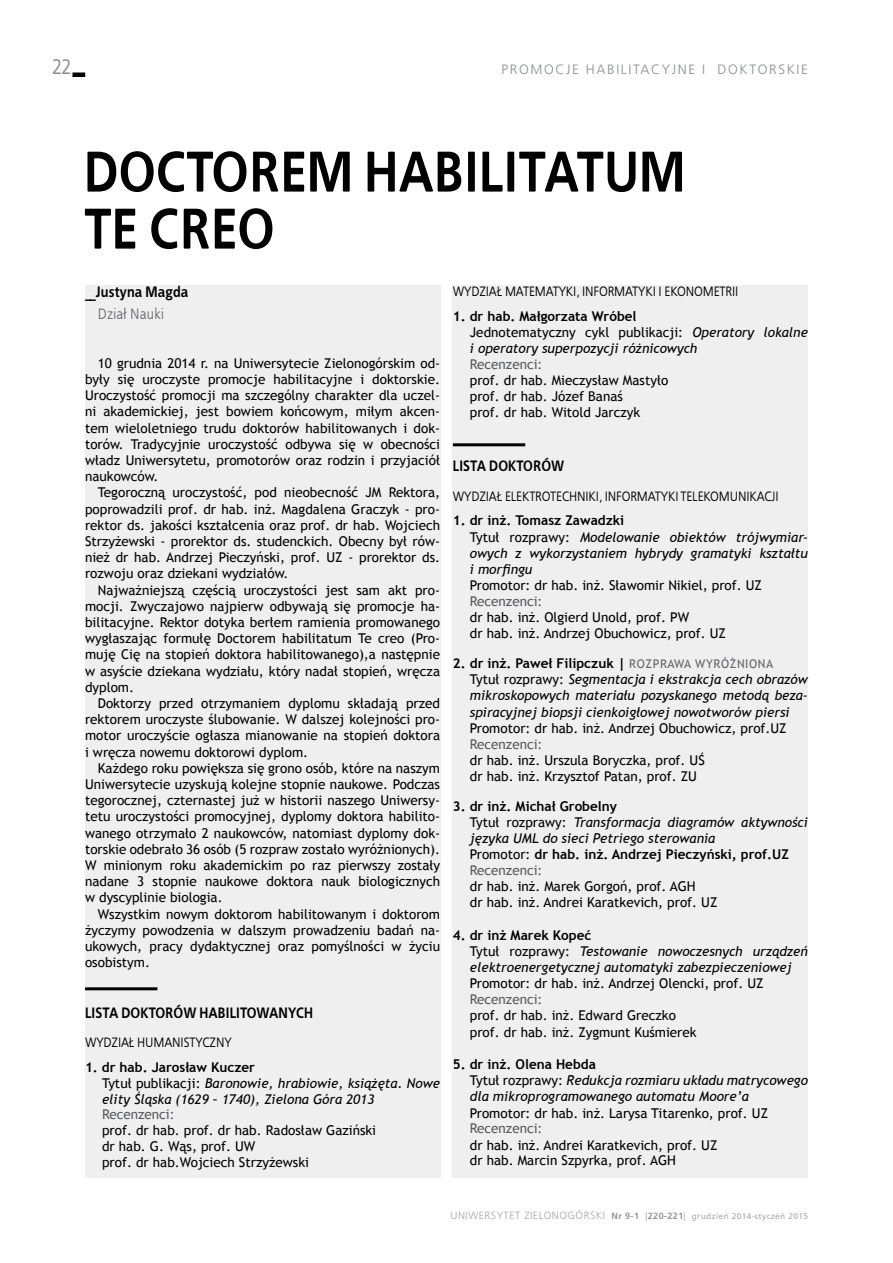
<style>
.page{position:relative;width:893px;height:1263px;background:#fff}
.page>*{position:absolute;margin:0;border:0;box-sizing:border-box;transform-origin:0 0}
.t1{font:700 57px/57px "EFN Bureau OT";color:#000}
.t2{font:21px "EFN Bureau OT";color:#8a8c8e}
.t3{font:700 15px "EFN Bureau OT";color:#000}
.t4{font:15px "EFN Bureau OT";color:#6d6e71}
.t5{font:13.5px/16.2px "Trebuchet MS";color:#000}
.t6{font:italic 13.5px/16.2px "Trebuchet MS";color:#000}
.t7{font:13.5px "EFN Bureau OT";color:#000}
.t8{font:13.5px "Trebuchet MS";color:#58595b}
.t9{font:300 13.5px "Frutiger LT Pro";letter-spacing:.12em;color:#8a8c8e}
.t10{font:700 13.5px "Trebuchet MS";color:#000}
.t11{font:12px "Trebuchet MS";letter-spacing:.05em;color:#636466}
.t12{font:300 10.5px "Frutiger LT Pro";letter-spacing:.05em;color:#a3a5a8}
.s1{font-weight:700;font-style:normal}
.s2{font-style:normal}
.s3{font-weight:400;font-size:12px;color:#636466}
.s4{font-style:normal;color:#58595b}
.s5{font-weight:700;font-size:9px;color:#939597}
.s6{font-size:9px;color:#939597}
.s7{font-weight:400;font-size:8.25px;color:#a4a7a9}
</style>
<div class="page">
<div style="left:72px;top:72px;width:13px;height:5px;background:#000"></div>
<div style="left:85px;top:286px;width:355px;height:892px;background:#efeff0"></div>
<div style="left:453px;top:286px;width:355px;height:892px;background:#efeff0"></div>
<hr style="left:85px;top:987px;width:72px;height:3px;background:#000">
<hr style="left:453px;top:443px;width:72px;height:3px;background:#000">
<h2 class="t2" style="left:52px;top:55px;width:20px">22</h2>
<p class="t9" style="left:502px;top:61px;width:122px">PROMOCJE HABILIT</p>
<p class="t9" style="left:641px;top:61px;width:98px">ACYJNE I DOKTORSKIE</p>
<h1 class="t1" style="left:84px;top:143px;width:603px">DOCTOREM HABILITATUM<br>TE CREO</h1>
<p class="t3" style="left:85px;top:282px;width:105px">__ JUSTYNA MAGDA</p>
<p class="t4" style="left:98px;top:305px;width:68px">DZIAŁ NAUKI</p>
<p class="t5" style="left:85px;top:355px;width:357px;text-align:justify;text-indent:13px">10 grudnia 2014 r. na Uniwersytecie Zielonogórskim od&shy;były się uroczyste promocje habilitacyjne i doktorskie.<br>Uroczystość promocji ma szczególny charakter dla uczel&shy;ni akademickiej, jest bowiem końcowym, miłym akcen&shy;tem wieloletniego trudu doktorów habilitowanych i dok&shy;torów. Tradycyjnie uroczystość odbywa się w obecności władz Uniwersytetu, promotorów oraz rodzin i przyjaciół naukowców.</p>
<p class="t5" style="left:85px;top:485px;width:357px;text-align:justify;text-indent:13px">Tegoroczną uroczystość, pod nieobecność JM Rektora, poprowadzili prof. dr hab. inż. Magdalena Graczyk - pro&shy;rektor ds. jakości kształcenia oraz prof. dr hab. Wojciech Strzyżewski - prorektor ds. studenckich. Obecny był rów&shy;nież dr hab. Andrzej Pieczyński, prof. UZ - prorektor ds. rozwoju oraz dziekani wydziałów.</p>
<p class="t5" style="left:85px;top:582px;width:357px;text-align:justify;text-indent:13px">Najważniejszą częścią uroczystości jest sam akt pro&shy;mocji. Zwyczajowo najpierw odbywają się promocje ha&shy;bilitacyjne. Rektor dotyka berłem ramienia promowanego wygłaszając formułę Doctorem habilitatum Te creo (Pro&shy;muję Cię na stopień doktora habilitowanego),a następnie w asyście dziekana wydziału, który nadał stopień, wręcza dyplom.</p>
<p class="t5" style="left:85px;top:695px;width:357px;text-align:justify;text-indent:13px">Doktorzy przed otrzymaniem dyplomu składają przed rektorem uroczyste ślubowanie. W dalszej kolejności pro&shy;motor uroczyście ogłasza mianowanie na stopień doktora i wręcza nowemu doktorowi dyplom.</p>
<p class="t5" style="left:85px;top:760px;width:357px;text-align:justify;text-indent:13px">Każdego roku powiększa się grono osób, które na naszym Uniwersytecie uzyskują kolejne stopnie naukowe. Podczas tegorocznej, czternastej już w historii naszego Uniwersy&shy;tetu uroczystości promocyjnej, dyplomy doktora habilito&shy;wanego otrzymało 2 naukowców, natomiast dyplomy dok&shy;torskie odebrało 36 osób (5 rozpraw zostało wyróżnionych).<br>W minionym roku akademickim po raz pierwszy zostały nadane 3 stopnie naukowe doktora nauk biologicznych w dyscyplinie biologia.</p>
<p class="t5" style="left:85px;top:906px;width:357px;text-align:justify;text-indent:13px">Wszystkim nowym doktorom habilitowanym i doktorom życzymy powodzenia w dalszym prowadzeniu badań na&shy;ukowych, pracy dydaktycznej oraz pomyślności w życiu osobistym.</p>
<p class="t3" style="left:85px;top:1003px;width:230px">LISTA DOKTORÓW HABILITOWANYCH</p>
<p class="t7" style="left:85px;top:1035px;width:148px">WYDZIAŁ HUMAN ISTYCZNY</p>
<p class="t6" style="left:102px;top:1059px;width:340px;line-height:15.8px;text-indent:-17px"><span class="s1">1. dr hab. Jarosław Kuczer<br></span><span class="s2">Tytuł publikacji:</span> Baronowie, hrabiowie, książęta. Nowe elity Śląska (1629 – 1740), Zielona Góra 2013</p>
<p class="t8" style="left:102px;top:1107px;width:74px">Recenzenci:</p>
<p class="t5" style="left:102px;top:1123px;width:276px;line-height:15.8px">prof. dr hab. prof. dr hab. Radosław Gaziński dr hab. G. Wąs, prof. UW<br>prof. dr hab.Wojciech Strzyżewski</p>
<p class="t7" style="left:453px;top:283px;width:287px">WYDZIAŁ MATEMATYKI, IN FORMATYKI I EKON OMETRII</p>
<p class="t6" style="left:470px;top:308px;width:340px;text-indent:-17px"><span class="s1">1. dr hab. Małgorzata Wróbel<br></span><span class="s2">Jednotematyczny cykl publikacji:</span> Operatory lokalne i operatory superpozycji różnicowych</p>
<p class="t8" style="left:470px;top:356px;width:74px">Recenzenci:</p>
<p class="t5" style="left:470px;top:372px;width:200px">prof. dr hab. Mieczysław Mastyło prof. dr hab. Józef Banaś<br>prof. dr hab. Witold Jarczyk</p>
<p class="t3" style="left:453px;top:456px;width:113px">LISTA DOKTORÓW</p>
<p class="t7" style="left:453px;top:488px;width:327px">WYDZIAŁ ELEKTROTECHN IKI, IN FORMATYKI TELEKOMUN IKACJI</p>
<p class="t6" style="left:470px;top:513px;width:340px;text-indent:-17px"><span class="s1">1. dr inż. Tomasz Zawadzki<br></span><span class="s2">Tytuł rozprawy:</span> Modelowanie obiektów trójwymiar&shy;owych z wykorzystaniem hybrydy gramatyki kształtu i morfingu</p>
<p class="t5" style="left:470px;top:577px;width:294px">Promotor: dr hab. inż. Sławomir Nikiel, prof. UZ</p>
<p class="t8" style="left:470px;top:593px;width:74px">Recenzenci:</p>
<p class="t5" style="left:470px;top:609px;width:258px">dr hab. inż. Olgierd Unold, prof. PW<br>dr hab. inż. Andrzej Obuchowicz, prof. UZ</p>
<p class="t10" style="left:453px;top:655px;width:186px">2. dr inż. Paweł Filipczuk | <span class="s3">rozprawa</span></p>
<p class="t11" style="left:695px;top:657px;width:63px">wyróżniona</p>
<p class="t6" style="left:470px;top:671px;width:340px;text-align:justify"><span class="s2">Tytuł rozprawy:</span> Segmentacja i ekstrakcja cech obrazów mikroskopowych materiału pozyskanego metodą beza&shy;spiracyjnej biopsji cienkoigłowej nowotworów piersi</p>
<p class="t5" style="left:470px;top:720px;width:318px">Promotor: dr hab. inż. Andrzej Obuchowicz, prof.UZ</p>
<p class="t8" style="left:470px;top:736px;width:74px">Recenzenci:</p>
<p class="t5" style="left:470px;top:752px;width:236px">dr hab. inż. Urszula Boryczka, prof. UŚ dr hab. inż. Krzysztof Patan, prof. ZU</p>
<p class="t6" style="left:470px;top:798px;width:340px;text-indent:-17px"><span class="s1">3. dr inż. Michał Grobelny<br></span><span class="s2">Tytuł rozprawy:</span> Transformacja diagramów aktywności języka UML do sieci Petriego sterowania<br><span class="s2">Promotor:</span> <span class="s1">dr hab. inż. Andrzej Pieczyński, prof.UZ </span><span class="s4">Recenzenci:</span></p>
<p class="t5" style="left:470px;top:878px;width:249px">dr hab. inż. Marek Gorgoń, prof. AGH<br>dr hab. inż. Andrei Karatkevich, prof. UZ</p>
<p class="t6" style="left:470px;top:927px;width:340px;text-indent:-17px"><span class="s1">4. dr inż Marek Kopeć<br></span><span class="s2">Tytuł rozprawy:</span> Testowanie nowoczesnych urządzeń elektroenergetycznej automatyki zabezpieczeniowej</p>
<p class="t5" style="left:470px;top:976px;width:295px">Promotor: dr hab. inż. Andrzej Olencki, prof. UZ</p>
<p class="t8" style="left:470px;top:991px;width:74px">Recenzenci:</p>
<p class="t5" style="left:470px;top:1008px;width:228px">prof. dr hab. inż. Edward Greczko prof. dr hab. inż. Zygmunt Kuśmierek</p>
<p class="t6" style="left:470px;top:1056px;width:340px;text-indent:-17px"><span class="s1">5. dr inż. Olena Hebda<br></span><span class="s2">Tytuł rozprawy:</span> Redukcja rozmiaru układu matrycowego dla mikroprogramowanego automatu Moore’a</p>
<p class="t5" style="left:470px;top:1105px;width:300px">Promotor: dr hab. inż. Larysa Titarenko, prof. UZ</p>
<p class="t8" style="left:470px;top:1121px;width:74px">Recenzenci:</p>
<p class="t5" style="left:470px;top:1137px;width:249px;line-height:15.8px">dr hab. inż. Andrei Karatkevich, prof. UZ dr hab. Marcin Szpyrka, prof. AGH</p>
<p class="t12" style="left:451px;top:1209px;width:359px">UNIWERSYTET ZIELONOGÓRSKI <span class="s5">Nr 9-1</span> <span class="s6">|</span><span class="s5">220-221</span><span class="s6">|</span> <span class="s7">grudzień 2014-styczeń 2015</span></p>
</div>
